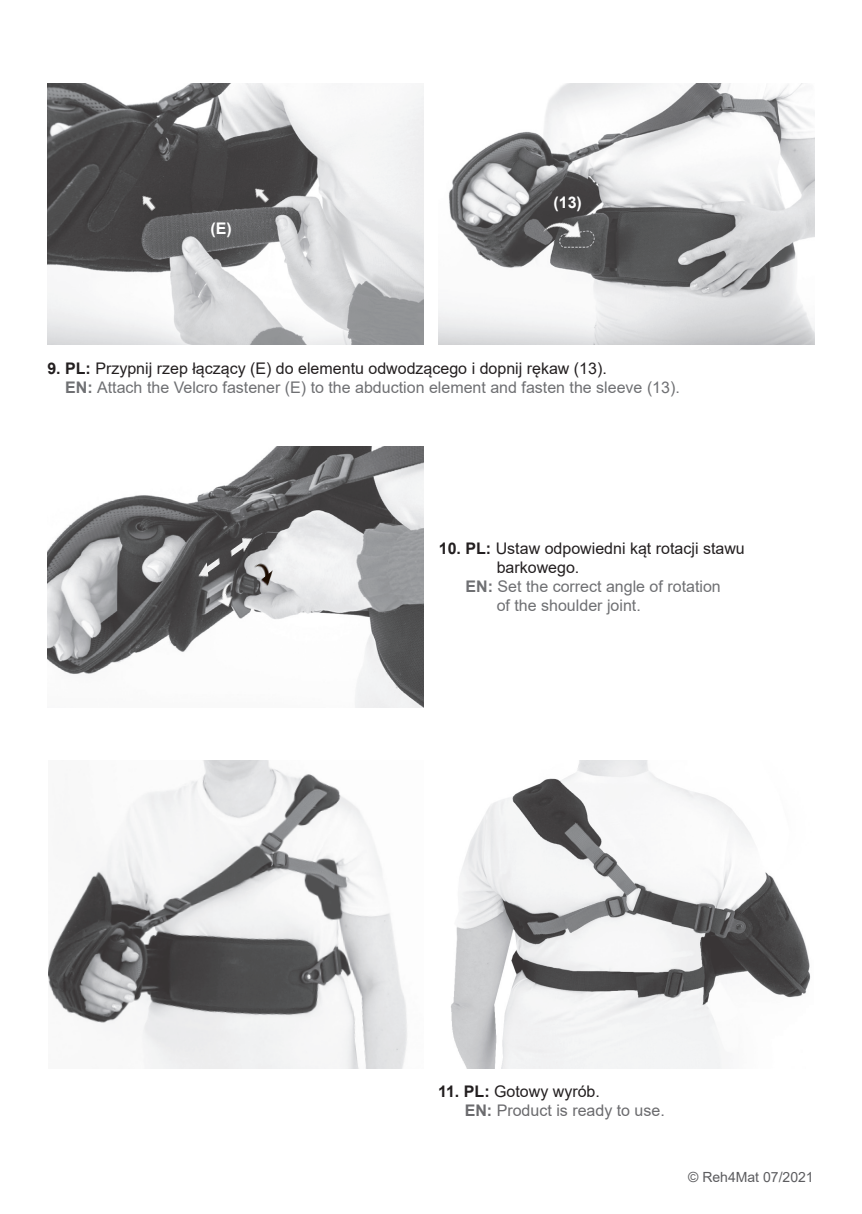
<style>
.page{position:relative;width:862px;height:1214px;background:#fff}
.page>*{position:absolute;margin:0;border:0;box-sizing:border-box;transform-origin:0 0}
.t1{font:16px "Arial";color:#231f20}
.t2{font:16px "Arial";color:#6f7073}
.t3{font:16px "Arial";color:#6b6b6e}
.t4{font:700 16px "Arial";color:#fff}
.t5{font:14px "Arial";color:#5c5c5f}
.s1{font-weight:700}
</style>
<div class="page">
<img style="left:47px;top:446px;width:376px;height:261px">
<svg style="left:193px;top:520px;width:63px;height:92px"></svg>
<img style="left:252px;top:545px;width:25px;height:52px">
<img style="left:47px;top:83px;width:376px;height:261px">
<svg style="left:132px;top:184px;width:40px;height:40px"></svg>
<svg style="left:244px;top:175px;width:41px;height:41px"></svg>
<img style="left:439px;top:83px;width:375px;height:261px">
<svg style="left:533px;top:197px;width:62px;height:62px"></svg>
<img style="left:48px;top:760px;width:359px;height:308px">
<img style="left:451px;top:760px;width:360px;height:308px">
<p class="t4" style="left:210px;top:217px;width:23px">(E)</p>
<p class="t4" style="left:553px;top:191px;width:30px">(13)</p>
<p class="t1" style="left:47px;top:357px;width:561px"><span class="s1">9. PL:</span> Przypnij rzep łączący (E) do elementu odwodzącego i dopnij rękaw (13).</p>
<p class="t2" style="left:65px;top:376px;width:616px"><span class="s1">EN:</span> Attach the Velcro fastener (E) to the abduction element and fasten the sleeve (13).</p>
<p class="t1" style="left:439px;top:537px;width:307px"><span class="s1">10. PL:</span> Ustaw odpowiedni kąt rotacji stawu</p>
<p class="t1" style="left:497px;top:556px;width:84px">barkowego.</p>
<p class="t2" style="left:465px;top:575px;width:257px"><span class="s1">EN:</span> Set the correct angle of rotation</p>
<p class="t2" style="left:497px;top:594px;width:146px">of the shoulder joint.</p>
<p class="t1" style="left:438px;top:1080px;width:163px"><span class="s1">11. PL:</span> Gotowy wyrób.</p>
<p class="t3" style="left:465px;top:1099px;width:202px"><span class="s1">EN:</span> Product is ready to use.</p>
<p class="t5" style="left:688px;top:1167px;width:127px">© Reh4Mat 07/2021</p>
</div>
